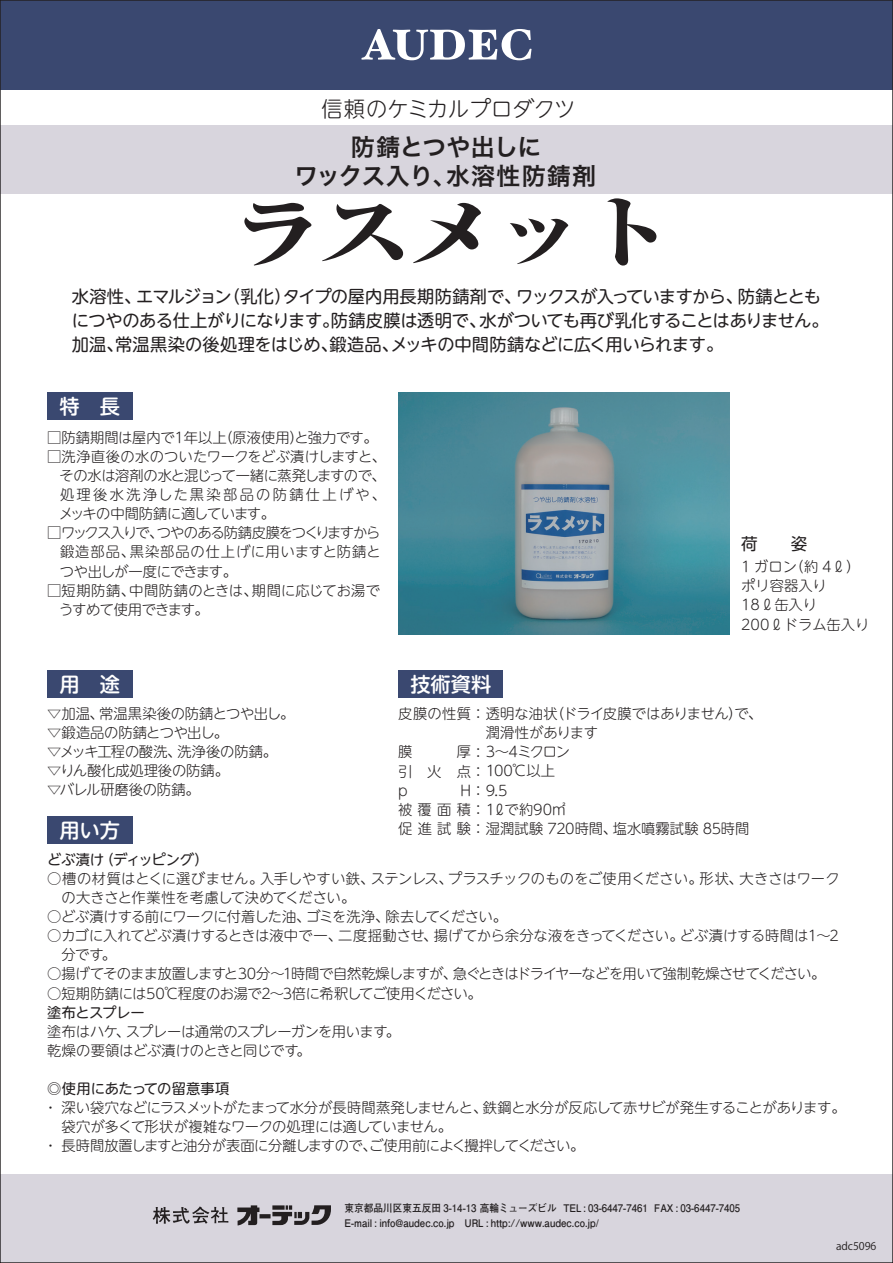
<style>
.page{position:relative;width:893px;height:1263px;background:#fff}
.page>*{position:absolute;margin:0;border:0;box-sizing:border-box;transform-origin:0 0}
.t1{font:800 79.2px "Ryumin Pro";letter-spacing:-.12em;color:#231f20;scale:1.25 1}
.t2{font:24px/28.8px "Hira Kaku Std N W6";letter-spacing:.03em;color:#231f20}
.t3{font:24px "Hira Kaku Std N W6";color:#231f20}
.t4{font:300 21.3px "UD Shin M Go Pro";letter-spacing:.005em;color:#231f20}
.t5{font:500 20.25px "UD Shin M Go Pro";color:#fff}
.t6{font:17.25px/24px "UD Shin M Go Pro";letter-spacing:-.03em;color:#231f20}
.t7{font:17.25px "UD Shin M Go Pro";letter-spacing:-.005em;color:#231f20}
.t8{font:17.25px "UD Shin M Go Pro";letter-spacing:.01em;color:#231f20}
.t9{font:17.25px "UD Shin M Go Pro";letter-spacing:.005em;color:#231f20}
.t10{font:16.5px "UD Shin M Go Pro";color:#231f20}
.t11{font:300 14.25px/19px "UD Shin M Go Pro";letter-spacing:-.02em;color:#231f20}
.t12{font:300 14.25px/19px "UD Shin M Go Pro";color:#231f20}
.t13{font:300 14.25px "UD Shin M Go Pro";letter-spacing:.005em;color:#231f20}
.t14{font:300 14.25px "UD Shin M Go Pro";letter-spacing:-.07em;color:#231f20}
.t15{font:300 14.25px/19px "UD Shin M Go Pro";letter-spacing:.02em;color:#231f20}
.t16{font:14.25px "UD Shin M Go Pro";letter-spacing:-.015em;color:#231f20}
.t17{font:300 14.25px "UD Shin M Go Pro";letter-spacing:.01em;color:#231f20}
.t18{font:300 14.25px "UD Shin M Go Pro";letter-spacing:.165em;color:#231f20}
.t19{font:300 14.25px "UD Shin M Go Pro";letter-spacing:-.04em;color:#231f20}
.t20{font:300 14.25px "UD Shin M Go Pro";letter-spacing:-.075em;color:#231f20}
.t21{font:300 14.25px "UD Shin M Go Pro";letter-spacing:-.045em;color:#231f20}
.t22{font:300 14.25px "UD Shin M Go Pro";letter-spacing:.03em;color:#231f20}
.t23{font:300 14.25px "UD Shin M Go Pro";letter-spacing:-.055em;color:#231f20}
.t24{font:14.25px "UD Shin M Go Pro";letter-spacing:-.035em;color:#231f20}
.t25{font:10.65px "Koz Go Pro";color:#231f20}
.t26{font:700 10.5px/15px "Futo Go B101 Pro";color:#231f20;scale:.92 1}
</style>
<div class="page">
<div style="left:0;top:0;width:893px;height:89px;background:#3a4870"></div>
<div style="left:0;top:126px;width:893px;height:68px;background:#d8d5dd"></div>
<div style="left:0;top:1174px;width:893px;height:89px;background:#d8d5dd"></div>
<svg style="left:361px;top:29px;width:170px;height:31px"></svg>
<svg style="left:259px;top:1214px;width:12px;height:4px"></svg>
<svg style="left:272px;top:1205px;width:59px;height:20px"></svg>
<svg style="left:237px;top:1205px;width:22px;height:20px"></svg>
<svg style="left:153px;top:1206px;width:75px;height:18px"></svg>
<div style="left:47px;top:392px;width:85px;height:28px;background:#3a4870"></div>
<div style="left:47px;top:670px;width:85px;height:28px;background:#3a4870"></div>
<div style="left:398px;top:670px;width:105px;height:28px;background:#3a4870"></div>
<div style="left:47px;top:816px;width:85px;height:28px;background:#3a4870"></div>
<img style="left:398px;top:392px;width:332px;height:242px">
<h3 class="t4" style="left:322px;top:91px;width:255px">信頼のケミカルプロダクツ</h3>
<h2 class="t2" style="left:446px;top:134px;width:151px;text-indent:-95px">防錆とつや出しに<br>水溶性防錆剤</h2>
<h2 class="t3" style="left:294px;top:158px;width:164px">ワックス入り、</h2>
<h1 class="t1" style="left:229px;top:170px;width:359px">ラスメット</h1>
<p class="t6" style="left:480px;top:283px;width:350px;text-indent:37px">ワックスが入っていますから、<br>水がついても再び乳化することはありません。</p>
<p class="t7" style="left:283px;top:282px;width:240px">タイプの屋内用長期防錆剤で、</p>
<p class="t6" style="left:136px;top:283px;width:97px">エマルジョン</p>
<p class="t6" style="left:223px;top:283px;width:70px">（乳化）</p>
<p class="t6" style="left:72px;top:283px;width:71px">水溶性、</p>
<p class="t6" style="left:738px;top:283px;width:85px">防錆ととも</p>
<p class="t6" style="left:72px;top:307px;width:269px">につやのある仕上がりになります。</p>
<p class="t9" style="left:331px;top:306px;width:157px">防錆皮膜は透明で、</p>
<p class="t6" style="left:390px;top:331px;width:334px">メッキの中間防錆などに広く用いられます。</p>
<p class="t8" style="left:115px;top:330px;width:224px">常温黒染の後処理をはじめ、</p>
<p class="t6" style="left:329px;top:331px;width:71px">鍛造品、</p>
<p class="t6" style="left:72px;top:331px;width:53px">加温、</p>
<h3 class="t5" style="left:59px;top:390px;width:62px">特　長</h3>
<p class="t12" style="left:219px;top:427px;width:160px">（原液使用と強力です。</p>
<p class="t11" style="left:289px;top:427px;width:16px">）</p>
<p class="t12" style="left:47px;top:427px;width:181px">□防錆期間は屋内で1年以上</p>
<p class="t13" style="left:47px;top:445px;width:340px">□洗浄直後の水のついたワークをどぶ漬けしますと、</p>
<p class="t11" style="left:60px;top:465px;width:328px">その水は溶剤の水と混じって一緒に蒸発しますので、</p>
<p class="t18" style="left:60px;top:483px;width:327px">処理後水洗浄した黒染部品の防錆仕上げや、</p>
<p class="t21" style="left:59px;top:502px;width:218px">メッキの中間防錆に適しています。</p>
<p class="t20" style="left:157px;top:521px;width:225px">つやのある防錆皮膜をつくりますから</p>
<p class="t15" style="left:130px;top:523px;width:252px;text-indent:-83px">□ワックス入りで、<br>黒染部品の仕上げに用いますと防錆と</p>
<p class="t11" style="left:60px;top:542px;width:179px">鍛造部品、<br>つや出しが一度にできます。</p>
<p class="t11" style="left:59px;top:580px;width:151px;text-indent:-12px">□短期防錆、<br>うすめて使用できます。</p>
<p class="t22" style="left:129px;top:579px;width:130px">中間防錆のときは、</p>
<p class="t17" style="left:252px;top:579px;width:130px">期間に応じてお湯で</p>
<h3 class="t5" style="left:59px;top:668px;width:62px">用　途</h3>
<p class="t11" style="left:99px;top:703px;width:197px">常温黒染後の防錆とつや出し。</p>
<p class="t11" style="left:47px;top:703px;width:58px">▽加温、</p>
<p class="t11" style="left:47px;top:722px;width:182px">▽鍛造品の防錆とつや出し。</p>
<p class="t11" style="left:177px;top:741px;width:101px">洗浄後の防錆。</p>
<p class="t11" style="left:47px;top:741px;width:183px">▽メッキ工程の酸洗、<br>▽りん酸化成処理後の防錆。▽バレル研磨後の防錆。</p>
<h3 class="t5" style="left:59px;top:813px;width:62px">用い方</h3>
<p class="t16" style="left:100px;top:848px;width:110px">（ディッピング(</p>
<p class="t16" style="left:47px;top:848px;width:59px">どぶ漬け</p>
<h3 class="t5" style="left:410px;top:668px;width:82px">技術資料</h3>
<p class="t10" style="left:741px;top:530px;width:68px">荷　　姿</p>
<p class="t11" style="left:790px;top:556px;width:72px">（約 4ℓ(</p>
<p class="t12" style="left:741px;top:556px;width:130px">1 ガロン<br>ポリ容器入り<br>18ℓ缶入り<br>200ℓドラム缶入り</p>
<p class="t13" style="left:398px;top:702px;width:366px">皮膜の性質：透明な油状ドライ皮膜ではありませんで）、</p>
<p class="t11" style="left:457px;top:742px;width:115px">厚：3～4ミクロン</p>
<p class="t11" style="left:398px;top:761px;width:158px">引 火 点：100℃以上</p>
<p class="t11" style="left:461px;top:780px;width:49px">H：9.5</p>
<p class="t11" style="left:398px;top:799px;width:98px">被覆面積：1</p>
<p class="t17" style="left:398px;top:817px;width:220px">促進試験：湿潤試験 720時間、</p>
<p class="t11" style="left:486px;top:703px;width:114px;text-indent:65px">（<br>潤滑性があります</p>
<p class="t11" style="left:398px;top:742px;width:16px">膜</p>
<p class="t11" style="left:398px;top:780px;width:11px">p</p>
<p class="t11" style="left:492px;top:799px;width:75px">ℓで約90㎡</p>
<p class="t11" style="left:613px;top:818px;width:138px">塩水噴霧試験 85時間</p>
<p class="t11" style="left:448px;top:868px;width:256px">プラスチックのものをご使用ください。</p>
<p class="t12" style="left:61px;top:868px;width:295px;text-indent:-14px">○槽の材質はとくに選びません。<br>の大きさと作業性を考慮して決めてください。</p>
<p class="t13" style="left:260px;top:867px;width:116px">入手しやすい鉄、</p>
<p class="t11" style="left:699px;top:868px;width:45px">形状、</p>
<p class="t12" style="left:740px;top:868px;width:101px">大きさはワーク</p>
<p class="t11" style="left:371px;top:868px;width:83px">ステンレス、</p>
<p class="t11" style="left:306px;top:906px;width:85px">ゴミを洗浄、</p>
<p class="t19" style="left:47px;top:905px;width:265px">○どぶ漬けする前にワークに付着した油、</p>
<p class="t23" style="left:385px;top:905px;width:123px">除去してください。</p>
<p class="t11" style="left:61px;top:925px;width:282px;text-indent:-14px">○カゴに入れてどぶ漬けするときは液中で一、分です。</p>
<p class="t11" style="left:434px;top:925px;width:251px">揚げてから余分な液をきってください。</p>
<p class="t12" style="left:680px;top:925px;width:160px">どぶ漬けする時間は1~2</p>
<p class="t11" style="left:338px;top:925px;width:101px">二度揺動させ、</p>
<p class="t11" style="left:47px;top:964px;width:411px">○揚げてそのまま放置しますと30分～1時間で自然乾燥しますが、</p>
<p class="t11" style="left:47px;top:983px;width:436px">○短期防錆には50℃程度のお湯で2～3倍に希釈してご使用ください。</p>
<p class="t24" style="left:47px;top:1001px;width:99px">塗布とスプレー</p>
<p class="t11" style="left:126px;top:1021px;width:276px">スプレーは通常のスプレーガンを用います。</p>
<p class="t14" style="left:453px;top:962px;width:374px">急ぐときはドライヤーなどを用いて強制乾燥させてください。</p>
<p class="t11" style="left:47px;top:1021px;width:265px">塗布はハケ、<br>乾燥の要領はどぶ漬けのときと同じです。</p>
<p class="t16" style="left:47px;top:1077px;width:184px">◎使用にあたっての留意事項</p>
<p class="t11" style="left:483px;top:1097px;width:364px">鉄鋼と水分が反応して赤サビが発生することがあります。</p>
<p class="t11" style="left:44px;top:1097px;width:445px">・深い袋穴などにラスメットがたまって水分が長時間蒸発しませんと、</p>
<p class="t11" style="left:62px;top:1116px;width:392px">袋穴が多くて形状が複雑なワークの処理には適していません。</p>
<p class="t14" style="left:369px;top:1134px;width:217px">ご使用前によく攪拌してください。</p>
<p class="t11" style="left:44px;top:1135px;width:334px">・長時間放置しますと油分が表面に分離しますので、</p>
<p class="t26" style="left:464px;top:1200px;width:148px;text-indent:-120px">東京都品川区東五反田 3-14-13 高輪ミューズビル<br>URL : http://www.audec.co j p. /</p>
<p class="t26" style="left:563px;top:1200px;width:93px">TEL : 03-6447-7461</p>
<p class="t26" style="left:344px;top:1215px;width:121px">E-mail : info@audec.co j p.</p>
<p class="t26" style="left:654px;top:1200px;width:95px">FAX : 03-6447-7405</p>
<p class="t25" style="left:836px;top:1239px;width:42px">adc5096</p>
</div>
